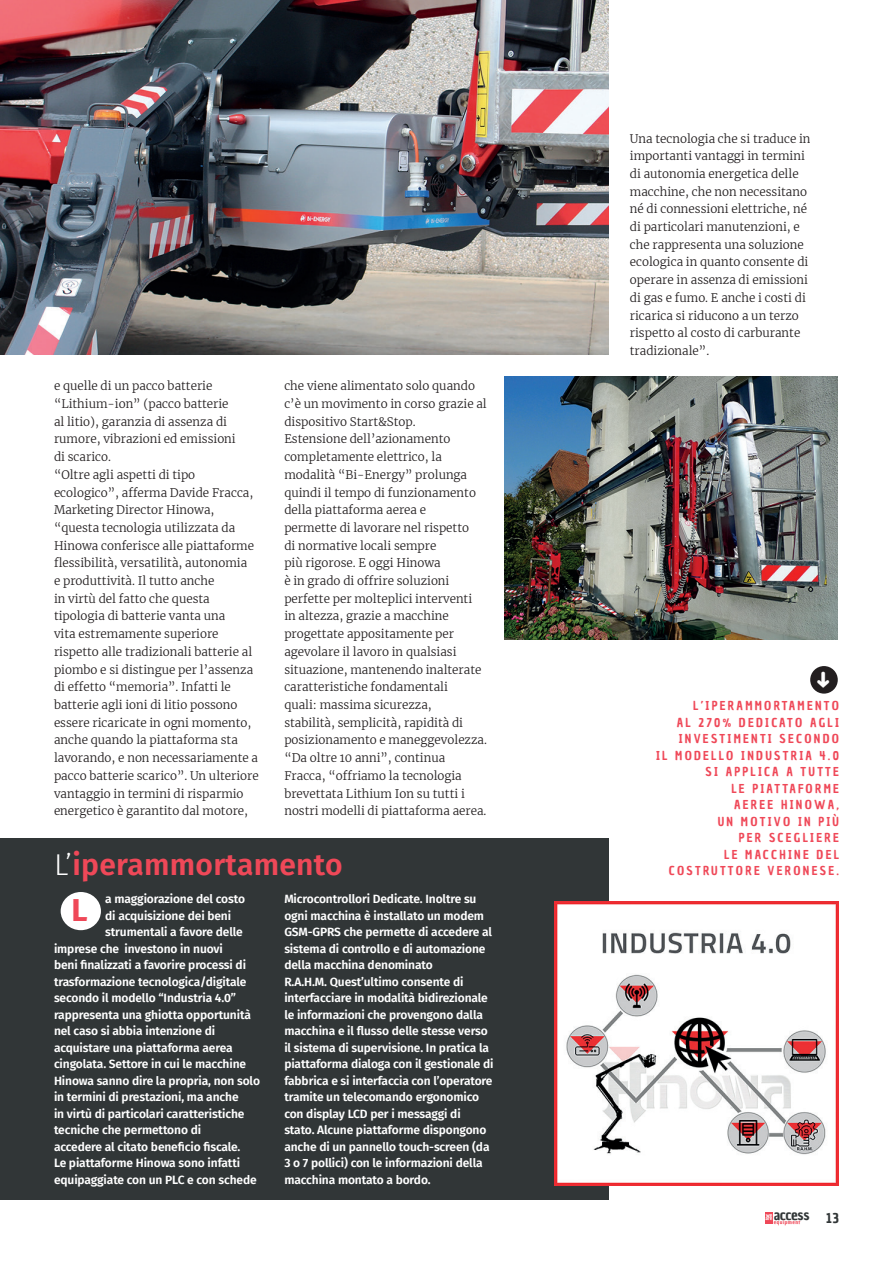
<style>
.page{position:relative;width:893px;height:1263px;background:#fff}
.page>*{position:absolute;margin:0;border:0;box-sizing:border-box;transform-origin:0 0}
.t1{font:700 31.5px "Fira Sans";color:#ef4858}
.t2{font:600 30px "Fira Sans";letter-spacing:.01em;color:#ef4858}
.t3{font:15px "Chau Philomene One";letter-spacing:-.03em;color:#313637}
.t4{font:13.5px "Chau Philomene One";color:#313637}
.t5{font:600 12px/16.5px "Fira Sans";letter-spacing:-.01em;color:#fff}
.t6{font:12px "Chau Philomene One";letter-spacing:.19em;color:#ef4858}
.t7{font:300 11.7px/17.7px "Merriweather";color:#231f20}
.t8{font:5.7px "Chau Philomene One";color:#fff}
.t9{font:5.55px "Chau Philomene One";letter-spacing:.08em;color:#ef4858}
.s1{font-weight:300;color:#fff}
</style>
<div class="page">
<div style="left:0;top:838px;width:609px;height:362px;background:#313637"></div>
<div style="left:765px;top:1212px;width:8px;height:12px;background:#ef4858"></div>
<div style="left:61px;top:892px;width:40px;height:38px;background:#fff;border-radius:50%"></div>
<img style="left:554px;top:901px;width:285px;height:284px">
<img style="left:504px;top:377px;width:334px;height:262px">
<img style="left:0;top:0;width:609px;height:355px">
<div style="left:810px;top:666px;width:28px;height:28px;background:#231f20;border-radius:50%"></div>
<p class="t7" style="left:54px;top:377px;width:183px">e quelle di un pacco batterie “Lithium-ion” (pacco batterie al litio), garanzia di assenza di rumore, vibrazioni ed emissioni</p>
<p class="t7" style="left:54px;top:448px;width:58px">di scarico.</p>
<p class="t7" style="left:54px;top:465px;width:206px">“Oltre agli aspetti di tipo ecologico”, afferma Davide Fracca, Marketing Director Hinowa, “questa tecnologia utilizzata da Hinowa conferisce alle piattaforme flessibilità, versatilità, autonomia<br>e produttività. Il tutto anche<br>in virtù del fatto che questa tipologia di batterie vanta una<br>vita estremamente superiore rispetto alle tradizionali batterie al piombo e si distingue per l’assenza di effetto “memoria”. Infatti le batterie agli ioni di litio possono essere ricaricate in ogni momento, anche quando la piattaforma sta lavorando, e non necessariamente a pacco batterie scarico”. Un ulteriore vantaggio in termini di risparmio energetico è garantito dal motore,</p>
<p class="t7" style="left:284px;top:377px;width:204px">che viene alimentato solo quando c’è un movimento in corso grazie al dispositivo Start&amp;Stop.</p>
<p class="t7" style="left:284px;top:430px;width:204px">Estensione dell’azionamento completamente elettrico, la modalità “Bi-Energy” prolunga quindi il tempo di funzionamento della piattaforma aerea e<br>permette di lavorare nel rispetto<br>di normative locali sempre<br>più rigorose. E oggi Hinowa<br>è in grado di offrire soluzioni perfette per molteplici interventi<br>in altezza, grazie a macchine progettate appositamente per agevolare il lavoro in qualsiasi situazione, mantenendo inalterate caratteristiche fondamentali<br>quali: massima sicurezza,<br>stabilità, semplicità, rapidità di posizionamento e maneggevolezza.</p>
<p class="t7" style="left:284px;top:749px;width:204px">“Da oltre 10 anni”, continua Fracca, “offriamo la tecnologia brevettata Lithium Ion su tutti i nostri modelli di piattaforma aerea.</p>
<p class="t2" style="left:54px;top:840px;width:290px"><span class="s1">L’</span>iperammortamento</p>
<p class="t5" style="left:105px;top:890px;width:141px">a maggiorazione del costo</p>
<p class="t5" style="left:105px;top:906px;width:127px">di acquisizione dei beni</p>
<p class="t5" style="left:105px;top:923px;width:139px">strumentali a favore delle</p>
<p class="t5" style="left:54px;top:939px;width:170px">imprese che investono in nuovi</p>
<p class="t5" style="left:54px;top:956px;width:194px">beni finalizzati a favorire processi di</p>
<p class="t5" style="left:54px;top:972px;width:194px">trasformazione tecnologica/digitale</p>
<p class="t5" style="left:54px;top:989px;width:184px">secondo il modello “Industria 4.0”</p>
<p class="t5" style="left:54px;top:1005px;width:198px">rappresenta una ghiotta opportunità</p>
<p class="t5" style="left:54px;top:1022px;width:163px">nel caso si abbia intenzione di</p>
<p class="t5" style="left:54px;top:1038px;width:180px">acquistare una piattaforma aerea</p>
<p class="t5" style="left:54px;top:1055px;width:194px">cingolata. Settore in cui le macchine</p>
<p class="t5" style="left:54px;top:1071px;width:208px">Hinowa sanno dire la propria, non solo</p>
<p class="t5" style="left:54px;top:1088px;width:186px">in termini di prestazioni, ma anche</p>
<p class="t5" style="left:54px;top:1104px;width:192px">in virtù di particolari caratteristiche</p>
<p class="t5" style="left:54px;top:1121px;width:149px">tecniche che permettono di</p>
<p class="t5" style="left:54px;top:1137px;width:188px">accedere al citato beneficio fiscale.</p>
<p class="t5" style="left:54px;top:1154px;width:188px">Le piattaforme Hinowa sono infatti</p>
<p class="t5" style="left:54px;top:1170px;width:204px">equipaggiate con un PLC e con schede</p>
<p class="t5" style="left:284px;top:890px;width:211px">Microcontrollori Dedicate. Inoltre su ogni macchina è installato un modem GSM-GPRS che permette di accedere al sistema di controllo e di automazione della macchina denominato<br>R.A.H.M. Quest’ultimo consente di interfacciare in modalità bidirezionale le informazioni che provengono dalla macchina e il flusso delle stesse verso il sistema di supervisione. In pratica la piattaforma dialoga con il gestionale di fabbrica e si interfaccia con l’operatore tramite un telecomando ergonomico con display LCD per i messaggi di stato. Alcune piattaforme dispongono anche di un pannello touch-screen (da 3 o 7 pollici) con le informazioni della macchina montato a bordo.</p>
<p class="t1" style="left:71px;top:884px;width:18px">L</p>
<p class="t7" style="left:630px;top:129px;width:182px">Una tecnologia che si traduce in importanti vantaggi in termini di autonomia energetica delle macchine, che non necessitano né di connessioni elettriche, né di particolari manutenzioni, e che rappresenta una soluzione ecologica in quanto consente di operare in assenza di emissioni di gas e fumo. E anche i costi di ricarica si riducono a un terzo rispetto al costo di carburante tradizionale”.</p>
<p class="t6" style="left:693px;top:698px;width:147px">L’IPERAMMORTAMENTO</p>
<p class="t6" style="left:677px;top:714px;width:164px">AL 270% DEDICATO AGLI</p>
<p class="t6" style="left:679px;top:731px;width:162px">INVESTIMENTI SECONDO</p>
<p class="t6" style="left:656px;top:747px;width:184px">IL MODELLO INDUSTRIA 4.0</p>
<p class="t6" style="left:706px;top:764px;width:135px">SI APPLICA A TUTTE</p>
<p class="t6" style="left:731px;top:780px;width:109px">LE PIATTAFORME</p>
<p class="t6" style="left:734px;top:797px;width:106px">AEREE HINOWA,</p>
<p class="t6" style="left:718px;top:813px;width:123px">UN MOTIVO IN PIÙ</p>
<p class="t6" style="left:739px;top:830px;width:102px">PER SCEGLIERE</p>
<p class="t6" style="left:724px;top:846px;width:116px">LE MACCHINE DEL</p>
<p class="t6" style="left:669px;top:863px;width:172px">COSTRUTTORE VERONESE.</p>
<p class="t3" style="left:774px;top:1205px;width:37px">access</p>
<p class="t9" style="left:774px;top:1218px;width:28px">equipment</p>
<p class="t8" style="left:766px;top:1211px;width:8px">we</p>
<p class="t8" style="left:766px;top:1214px;width:8px">are</p>
<p class="t4" style="left:826px;top:1209px;width:14px">13</p>
</div>
